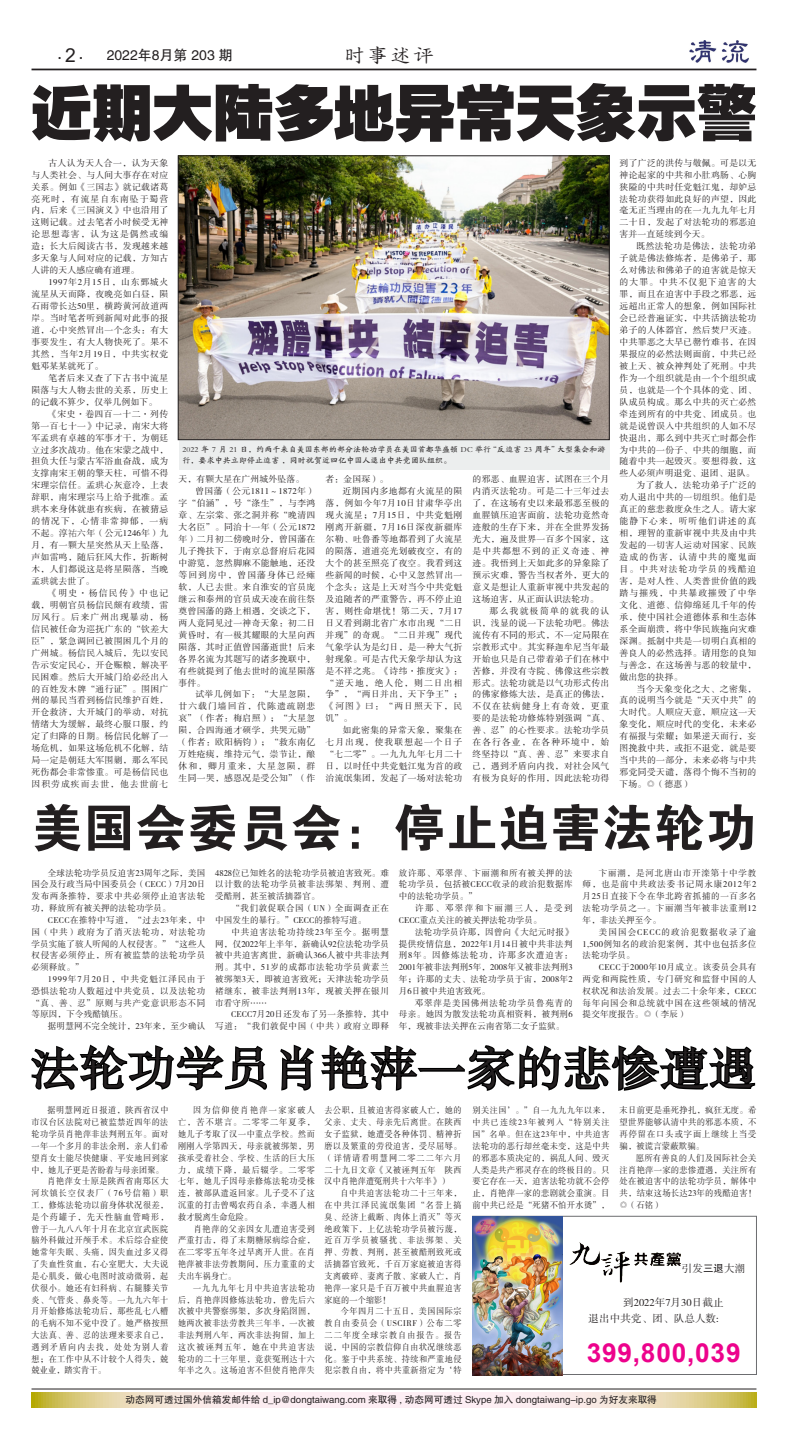
<style>
.page{position:relative;width:788px;height:1434px;background:#fff}
.page>*{position:absolute;margin:0;border:0;box-sizing:border-box;transform-origin:0 0}
.大標4{font:60.38px "FZCCHJW GB1 0";color:#231f20}
.大標4-2{font:51.01px "FZDHTJW GB1 0";letter-spacing:.015em;color:#231f20}
.大標4-3{font:45.68px "FZSSJW GB1 0";letter-spacing:.025em;color:#231f20}
._1DJY-內文格點-9_5{font:700 26.25px "Arial";letter-spacing:.03em;color:#ed028c}
.t1{font:500 19.69px "S Zen Kai";color:#231f20;scale:1.11 1}
.t2{font:14px "FZHTJW GB1 0";color:#231f20}
.t3{font:10.5px "FZSSJW GB1 0";letter-spacing:.015em;color:#231f20}
.t4{font:10.5px "Koz Min Pro";color:#231f20}
.t5{font:9.62px "FZHTJW GB1 0";color:#231f20}
.t6{font:8.84px/12px "FZSSJW GB1 0";letter-spacing:.035em;color:#231f20;text-align:justify}
.t7{font:8.84px "FZSSJW GB1 0";letter-spacing:.015em;color:#231f20}
.t8{font:8.75px/11.8px "FZSSJW GB1 0";letter-spacing:.055em;color:#231f20;text-align:justify;scale:.93 1}
.t9{font:8.75px/11.8px "FZSSJW GB1 0";letter-spacing:.055em;color:#231f20;text-align:justify}
.t10{font:8.75px/11.8px "FZSSJW GB1 0";letter-spacing:.055em;color:#231f20;text-align:justify;scale:.95 1}
.t11{font:8.75px/11.8px "FZSSJW GB1 0";letter-spacing:.015em;color:#231f20}
.t12{font:8.75px/11.8px "FZSSJW GB1 0";letter-spacing:.03em;color:#231f20;text-align:right}
.t13{font:8.75px "FZSSJW GB1 0";letter-spacing:.025em;color:#231f20}
.t14{font:8.4px/11.8px "FZSSJW GB1 0";letter-spacing:.06em;color:#231f20;text-align:justify}
.圖說{font:7.88px/10.5px "FZBWKSJW GB1 0";letter-spacing:.025em;color:#231f20}
.s1{font-family:"Arial";font-size:19.25px}
.s2{font-family:"Ming Li U"}
.s3{font-family:"FZHTJW GB1 0"}
</style>
<div class="page">
<svg style="left:32px;top:1392px;width:724px;height:14px;background:#f0e1cb"></svg>
<hr style="left:32px;top:69px;width:724px;height:1px;background:#231f20">
<hr style="left:32px;top:1388px;width:724px;height:1px;background:#231f20">
<img style="left:689px;top:41px;width:60px;height:22px">
<div style="left:472px;top:1215px;width:284px;height:159px;border:1px solid #6c6d70"></div>
<img style="left:472px;top:1216px;width:90px;height:159px">
<img style="left:562px;top:1236px;width:119px;height:49px">
<svg style="left:31px;top:1044px;width:236px;height:47px"></svg>
<svg style="left:280px;top:1044px;width:476px;height:47px"></svg>
<div style="left:178px;top:439px;width:431px;height:31px;background:#eceeee"></div>
<img style="left:180px;top:158px;width:427px;height:280px">
<div style="left:178px;top:156px;width:431px;height:284px;border:1px solid #231f20"></div>
<p class="t2" style="left:107px;top:47px;width:127px">2022年8月第 203 期</p>
<p class="t1" style="left:344px;top:45px;width:83px">時事述評</p>
<p class="t4" style="left:55px;top:51px;width:33px">・<span class="s1">2</span>・</p>
<h3 class="t2" style="left:107px;top:49px;width:135px">2011 年 8 月 第 72 期</h3>
<p class="大標4" style="left:32px;top:80px;width:727px">近期大陆多地异常天象示警</p>
<p class="t6" style="left:32px;top:157px;width:138px;text-indent:17px">古人认为天人合一，认为天象与人类社会、与人间大事存在对应关系。例如《三国志》就记载诸葛亮死时，有流星自东南坠于蜀营内，后来《三国演义》中也沿用了这则记载。过去笔者小时候受无神论思想毒害，认为这是偶然或编造；长大后阅读古书，发现越来越多天象与人间对应的记载，方知古人讲的天人感应确有道理。</p>
<p class="t6" style="left:32px;top:276px;width:138px;text-indent:17px">1997年2月15日，山东鄄城火流星从天而降，夜晚亮如白昼，陨石雨带长达50里，横跨黄河故道两岸。当时笔者听到新闻对此事的报道，心中突然冒出一个念头：有大事要发生，有大人物快死了。果不其然，当年2月19日，中共实权党魁邓某某就死了。</p>
<p class="t6" style="left:32px;top:372px;width:138px;text-indent:17px">笔者后来又查了下古书中流星陨落与大人物去世的关系，历史上的记载不算少，仅举几例如下。</p>
<p class="t6" style="left:32px;top:408px;width:138px;text-indent:17px">《宋史·卷四百一十二·列传第一百七十一》中记录，南宋大将军孟珙有卓越的军事才干，为朝廷立过多次战功。他在宋蒙之战中，担负大任与蒙古军浴血奋战，成为支撑南宋王朝的擎天柱，可惜不得宋理宗信任。孟珙心灰意冷，上表辞职，南宋理宗马上给予批准。孟珙本来身体就患有疾病，在被猜忌的情况下，心情非常抑郁，一病不起。淳<span class="s2">祐</span>六年（公元1246年）九月，有一颗大星突然从天上坠落，声如雷鸣，随后狂风大作，折断树木，人们都说这是将星陨落，当晚孟珙就去世了。</p>
<p class="t6" style="left:32px;top:587px;width:138px;text-indent:17px">《明史·杨信民传》中也记载，明朝官员杨信民颇有政绩，雷厉风行。后来广州出现暴动，杨信民被任命为巡抚广东的“钦差大臣”，紧急调回已被围困几个月的广州城。杨信民入城后，先以安民告示安定民心，开仓赈粮，解决平民困难。然后大开城门给必经出入的百姓发木牌“通行证”。围困广州的暴民当看到杨信民维护百姓，开仓救济，大开城门的举动，对抗情绪大为缓解，最终心服口服，约定了归降的日期。杨信民化解了一场危机，如果这场危机不化解，结局一定是朝廷大军围剿，那么军民死伤都会非常惨重。可是杨信民也因积劳成疾而去世，他去世前七</p>
<p class="圖說" style="left:182px;top:444px;width:424px">2022 年 7 月 21 日，约两千来自美国东部的部分法轮功学员在美国首都华盛顿 DC 举行“反迫害 23 周年”大型集会和游行，要求中共立即停止迫害 ，同时祝贺近四亿中国人退出中共党团队组织。</p>
<p class="t7" style="left:178px;top:475px;width:127px">天，有颗大星在广州城外坠落。</p>
<p class="t6" style="left:178px;top:486px;width:138px;text-indent:17px">曾国藩（公元1811～1872年）字“伯涵”，号“涤生”，与李鸿章、左宗棠、张之洞并称“晚清四大名臣”。同治十一年（公元1872年）二月初二傍晚时分，曾国藩在儿子搀扶下，于南京总督府后花园中游览，忽然脚麻不能触地，还没等回到房中，曾国藩身体已经瘫软，人已去世。来自淮安的官员庞继云和泰州的官员成天凌在前往祭奠曾国藩的路上相遇，交谈之下，两人竟同见过一神奇天象：初二日黄昏时，有一极其耀眼的大星向西陨落，其时正值曾国藩逝世！后来各界名流为其题写的诸多挽联中，有些就提到了他去世时的流星陨落事件。</p>
<p class="t6" style="left:178px;top:689px;width:138px;text-indent:17px">试举几例如下：“大星忽陨，廿六载门墙回首，代陈遗疏剧悲哀”（作者：梅启照）；“大星忽陨，合四海通才硕学，共哭元勋”（作者：欧阳柄钧）；“救东南亿万姓疮痍，维持元气，崇节让，酿休和，卿月重来，大星忽陨，群生同一哭，感恩况是受公知”（作</p>
<p class="t6" style="left:325px;top:474px;width:64px">者：金国琛）。</p>
<p class="t6" style="left:325px;top:486px;width:138px;text-indent:17px">近期国内多地都有火流星的陨落，例如今年7月10日甘肃华亭出现火流星；7月15日，中共党魁刚刚离开新疆，7月16日深夜新疆库尔勒、吐鲁番等地都看到了火流星的陨落，道道亮光划破夜空，有的大个的甚至照亮了夜空。我看到这些新闻的时候，心中又忽然冒出一个念头：这是上天对当今中共党魁及追随者的严重警告，再不停止迫害，则性命堪忧！第二天，7月17日又看到湖北省广水市出现“二日并现”的奇观。“二日并现”现代气象学认为是幻日，是一种大气折射现象。可是古代天象学却认为这是不祥之兆。《诗纬·推度灾》：“逆天地，绝人伦，则二日出相争”，“两日并出，天下争王”；《河图》曰：“两日照天下，民饥”。</p>
<p class="t6" style="left:325px;top:724px;width:138px;text-indent:17px">如此密集的异常天象，聚集在七月出现，使我联想起一个日子“七二零”。一九九九年七月二十日，以时任中共党魁江鬼为首的政治流氓集团，发起了一场对法轮功</p>
<p class="t6" style="left:472px;top:474px;width:138px">的邪恶、血腥迫害，试图在三个月内消灭法轮功。可是二十三年过去了，在这场有史以来最邪恶至极的血腥镇压迫害面前，法轮功竟然奇迹般的生存下来，并在全世界发扬光大，遍及世界一百多个国家，这是中共都想不到的正义奇迹、神迹。我悟到上天如此多的异象除了预示灾难，警告当权者外，更大的意义是想让人重新审视中共发起的这场迫害，从正面认识法轮功。</p>
<p class="t6" style="left:472px;top:605px;width:138px;text-indent:17px">那么我就极简单的就我的认识，浅显的说一下法轮功吧。佛法流传有不同的形式，不一定局限在宗教形式中。其实释迦牟尼当年最开始也只是自己带着弟子们在林中苦修，并没有寺院、佛像这些宗教形式。法轮功就是以气功形式传出的佛家修炼大法，是真正的佛法，不仅在祛病健身上有奇效，更重要的是法轮功修炼特别强调“真、善、忍”的心性要求。法轮功学员在各行各业，在各种环境中，始终坚持以“真、善、忍”来要求自己，遇到矛盾向内找，对社会风气有极为良好的作用，因此法轮功得</p>
<p class="t6" style="left:619px;top:157px;width:138px">到了广泛的洪传与敬佩。可是以无神论起家的中共和小肚鸡肠、心胸狭隘的中共时任党魁江鬼，却妒忌法轮功获得如此良好的声望，因此毫无正当理由的在一九九九年七月二十日，发起了对法轮功的邪恶迫害并一直延续到今天。</p>
<p class="t6" style="left:619px;top:241px;width:138px;text-indent:17px">既然法轮功是佛法，法轮功弟子就是佛法修炼者，是佛弟子，那么对佛法和佛弟子的迫害就是惊天的大罪。中共不仅犯下迫害的大罪，而且在迫害中手段之邪恶，远远超出正常人的想象，例如国际社会已经普遍证实，中共活摘法轮功弟子的人体器官，然后焚尸灭迹。中共罪恶之大早已罄竹难书，在因果报应的必然法则面前，中共已经被上天、被众神判处了死刑。中共作为一个组织就是由一个个组织成员，也就是一个个具体的党、团、队成员构成。那么中共的灭亡必然牵连到所有的中共党、团成员。也就是说曾误入中共组织的人如不尽快退出，那么到中共灭亡时都会作为中共的一份子、中共的细胞，而随着中共一起毁灭。要想得救，这些人必须声明退党、退团、退队。</p>
<p class="t6" style="left:619px;top:480px;width:138px;text-indent:17px">为了救人，法轮功弟子广泛的劝人退出中共的一切组织。他们是真正的慈悲救度众生之人。请大家能静下心来，听听他们讲述的真相，理智的重新审视中共及由中共发起的一切害人运动对国家、民族造成的伤害，认清中共的魔鬼面目。中共对法轮功学员的残酷迫害，是对人性、人类普世价值的践踏与摧残，中共暴政摧毁了中华文化、道德、信仰绵延几千年的传承，使中国社会道德体系和生态体系全面崩溃，将中华民族拖向灾难深渊。抵制中共是一切明白真相的善良人的必然选择。请用您的良知与善念，在这场善与恶的较量中，做出您的抉择。</p>
<p class="t6" style="left:619px;top:683px;width:138px;text-indent:17px">当今天象变化之大、之密集，真的说明当今就是“天灭中共”的大时代。人顺应天意，顺应这一天象变化，顺应时代的变化，未来必有福报与荣耀；如果逆天而行，妄图挽救中共，或拒不退党，就是要当中共的一部分，未来必将与中共邪党同受天谴，落得个悔不当初的下场。◎（德惠）</p>
<p class="大標4-2" style="left:32px;top:800px;width:726px">美国会委员会：停止迫害法轮功</p>
<p class="t9" style="left:32px;top:867px;width:175px;text-indent:16px">全球法轮功学员反迫害23周年之际，美国国会及行政当局中国委员会（CECC）7月20日发布两条推特，要求中共必须停止迫害法轮功，释放所有被关押的法轮功学员。</p>
<p class="t9" style="left:32px;top:914px;width:175px;text-indent:16px">CECC在推特中写道，“过去23年来，中国（中共）政府为了消灭法轮功，对法轮功学员实施了骇人听闻的人权侵害。”“这些人权侵害必须停止，所有被监禁的法轮功学员必须释放。”</p>
<p class="t9" style="left:32px;top:973px;width:175px;text-indent:16px">1999年7月20日，中共党魁江泽民由于恐惧法轮功人数超过中共党员，以及法轮功“真、善、忍”原则与共产党意识形态不同等原因，下令残酷镇压。</p>
<p class="t13" style="left:48px;top:1021px;width:159px">据明慧网不完全统计，23年来，至少确认</p>
<p class="t9" style="left:215px;top:867px;width:175px">4828位已知姓名的法轮功学员被迫害致死。难以计数的法轮功学员被非法绑架、判刑、遭受酷刑，甚至被活摘器官。</p>
<p class="t11" style="left:215px;top:902px;width:175px;text-indent:16px">“我们敦促联合国（UN）全面调查正在中国发生的暴行。”CECC的推特写道。</p>
<p class="t9" style="left:215px;top:926px;width:175px;text-indent:16px">中共迫害法轮功持续23年至今。据明慧网，仅2022年上半年，新确认92位法轮功学员被中共迫害离世，新确认366人被中共非法判刑。其中，51岁的成都市法轮功学员黄素兰被绑架3天，即被迫害致死；天津法轮功学员褚继东，被非法判刑13年，现被关押在银川市看守所……</p>
<p class="t12" style="left:215px;top:1009px;width:175px">CECC7月20日还发布了另一条推特，其中<br>写道：“我们敦促中国（中共）政府立即释</p>
<p class="t9" style="left:399px;top:867px;width:175px">放许那、邓翠萍、卞丽潮和所有被关押的法轮功学员，包括被CECC收录的政治犯数据库中的法轮功学员。”</p>
<p class="t11" style="left:399px;top:902px;width:175px;text-indent:16px">许那、邓翠萍和卞丽潮三人，是受到<br>CECC重点关注的被关押法轮功学员。</p>
<p class="t9" style="left:399px;top:926px;width:175px;text-indent:16px">法轮功学员许那，因曾向《大纪元时报》提供疫情信息，2022年1月14日被中共非法判刑8年。因修炼法轮功，许那多次遭迫害：2001年被非法判刑5年，2008年又被非法判刑3年；许那的丈夫、法轮功学员于宙，2008年2月6日被中共迫害致死。</p>
<p class="t9" style="left:399px;top:997px;width:175px;text-indent:16px">邓翠萍是美国佛州法轮功学员鲁苑青的母亲。她因为散发法轮功真相资料，被判刑6年，现被非法关押在云南省第二女子监狱。</p>
<p class="t9" style="left:582px;top:867px;width:175px;text-indent:16px">卞丽潮，是河北唐山市开滦第十中学教师，也是前中共政法委书记周永康2012年2月25日直接下令在华北跨省抓捕的一百多名法轮功学员之一。卞丽潮当年被非法重刑12年，非法关押至今。</p>
<p class="t9" style="left:582px;top:926px;width:175px;text-indent:16px">美国国会CECC的政治犯数据收录了逾1,500例知名的政治犯案例，其中也包括多位法轮功学员。</p>
<p class="t9" style="left:582px;top:961px;width:175px;text-indent:16px">CECC于2000年10月成立。该委员会具有两党和两院性质，专门研究和监督中国的人权状况和法治发展。过去二十余年来，CECC每年向国会和总统就中国在这些领域的情况提交年度报告。◎（李辰）</p>
<p class="大標4-3" style="left:32px;top:1044px;width:726px">法轮功学员肖艳萍一家的悲惨遭遇</p>
<p class="t8" style="left:32px;top:1104px;width:149px;text-indent:16px">据明慧网近日报道，陕西省汉中市汉台区法院对已被监禁近四年的法轮功学员肖艳萍非法判刑五年。面对一年一个多月的非法余刑，亲人们希望肖女士能尽快健康、平安地回到家中，她儿子更是苦盼着与母亲团聚。</p>
<p class="t8" style="left:32px;top:1175px;width:149px;text-indent:16px">肖艳萍女士原是陕西省南郑区大河坎镇长空仪表厂（76号信箱）职工，修炼法轮功以前身体状况很差，是个药罐子，先天性脑血管畸形，曾于一九八八年十月在北京宣武医院脑外科做过开颅手术。术后综合症使她常年失眠、头痛，因失血过多又得了失血性贫血，右心室肥大，大夫说是心肌炎，做心电图时波动微弱，起伏很小。她还有妇科病、右腿膝关节炎、气管炎、鼻炎等。一九九六年十月开始修炼法轮功后，那些乱七八糟的毛病不知不觉中没了。她严格按照大法真、善、忍的法理来要求自己，遇到矛盾向内去找，处处为别人着想；在工作中从不计较个人得失，兢兢业业，踏实肯干。</p>
<p class="t8" style="left:178px;top:1104px;width:149px;text-indent:15px">因为信仰使肖艳萍一家家破人亡，苦不堪言。二零零二年夏季，她儿子考取了汉一中重点学校。然而刚刚入学第四天，母亲就被绑架，男孩承受着社会、学校、生活的巨大压力，成绩下降，最后辍学。二零零七年，她儿子因母亲修炼法轮功受株连，被部队遣返回家。儿子受不了这沉重的打击曾喝农药自杀，幸遇人相救才脱离生命危险。</p>
<p class="t8" style="left:178px;top:1223px;width:149px;text-indent:16px">肖艳萍的父亲因女儿遭迫害受到严重打击，得了末期糖尿病综合症，在二零零五年冬过早离开人世。在肖艳萍被非法劳教期间，压力重重的丈夫出车祸身亡。</p>
<p class="t8" style="left:178px;top:1282px;width:149px;text-indent:15px">一九九九年七月中共迫害法轮功后，肖艳萍因修炼法轮功，曾先后六次被中共警察绑架，多次身陷囹圄，她两次被非法劳教共三年半，一次被非法判刑八年，两次非法拘留，加上这次被诬判五年，她在中共迫害法轮功的二十三年里，竟获冤刑达十六年半之久。这场迫害不但使肖艳萍失</p>
<p class="t8" style="left:324px;top:1104px;width:149px">去公职，且被迫害得家破人亡，她的父亲、丈夫、母亲先后离世。在陕西女子监狱，她遭受各种体罚、精神折磨以及繁重的劳役迫害，受尽屈辱。（详情请看明慧网二零二二年六月二十九日文章《又被诬判五年　陕西汉中肖艳萍遭冤刑共十六年半》）</p>
<p class="t8" style="left:324px;top:1187px;width:149px;text-indent:16px">自中共迫害法轮功二十三年来，在中共江泽民流氓集团“名誉上搞臭、经济上截断、肉体上消灭”等灭绝政策下，上亿法轮功学员被污蔑，近百万学员被骚扰、非法绑架、关押、劳教、判刑，甚至被酷刑致死或活摘器官致死，千百万家庭被迫害得支离破碎、妻离子散、家破人亡，肖艳萍一家只是千百万被中共血腥迫害家庭的一个缩影！</p>
<p class="t8" style="left:324px;top:1305px;width:149px;text-indent:16px">今年四月二十五日，美国国际宗教自由委员会（USCIRF）公布二零二二年度全球宗教自由报告。报告说，中国的宗教信仰自由状况继续恶化。鉴于中共系统、持续和严重地侵犯宗教自由，将中共重新指定为‘特</p>
<p class="t14" style="left:472px;top:1104px;width:138px">别关注国’。”自一九九九年以来，中共已连续23年被列入“特别关注国”名单。但在这23年中，中共迫害</p>
<p class="t10" style="left:472px;top:1140px;width:146px">法轮功的恶行却丝毫未变，这是中共的邪恶本质决定的，祸乱人间、毁灭人类是共产邪灵存在的终极目的。只要它存在一天，迫害法轮功就不会停止，肖艳萍一家的悲剧就会重演。目前中共已经是“死猪不怕开水烫”，</p>
<p class="t10" style="left:619px;top:1104px;width:146px">末日前更是垂死挣扎，疯狂无度。希望世界能够认清中共的邪恶本质，不再停留在口头或字面上继续上当受骗，被谎言蒙蔽欺骗。</p>
<p class="t10" style="left:619px;top:1152px;width:146px;text-indent:16px">愿所有善良的人们及国际社会关注肖艳萍一家的悲惨遭遇，关注所有处在被迫害中的法轮功学员，解体中共，结束这场长达23年的残酷迫害！◎（石铭）</p>
<p class="t3" style="left:681px;top:1262px;width:65px">引发<span class="s3">三退</span>大潮</p>
<p class="t3" style="left:588px;top:1312px;width:132px">退出中共党、团、队总人数:</p>
<p class="_1DJY-內文格點-9_5" style="left:586px;top:1334px;width:155px">399,800,039</p>
<p class="t3" style="left:623px;top:1296px;width:102px">到2022年7月30日截止</p>
<p class="t5" style="left:125px;top:1394px;width:533px">动态网可透过国外信箱发邮件给 d_ip@dongtaiwang.com 来取得 , 动态网可透过 Skype 加入 dongtaiwang-ip.go 为好友来取得</p>
</div>
